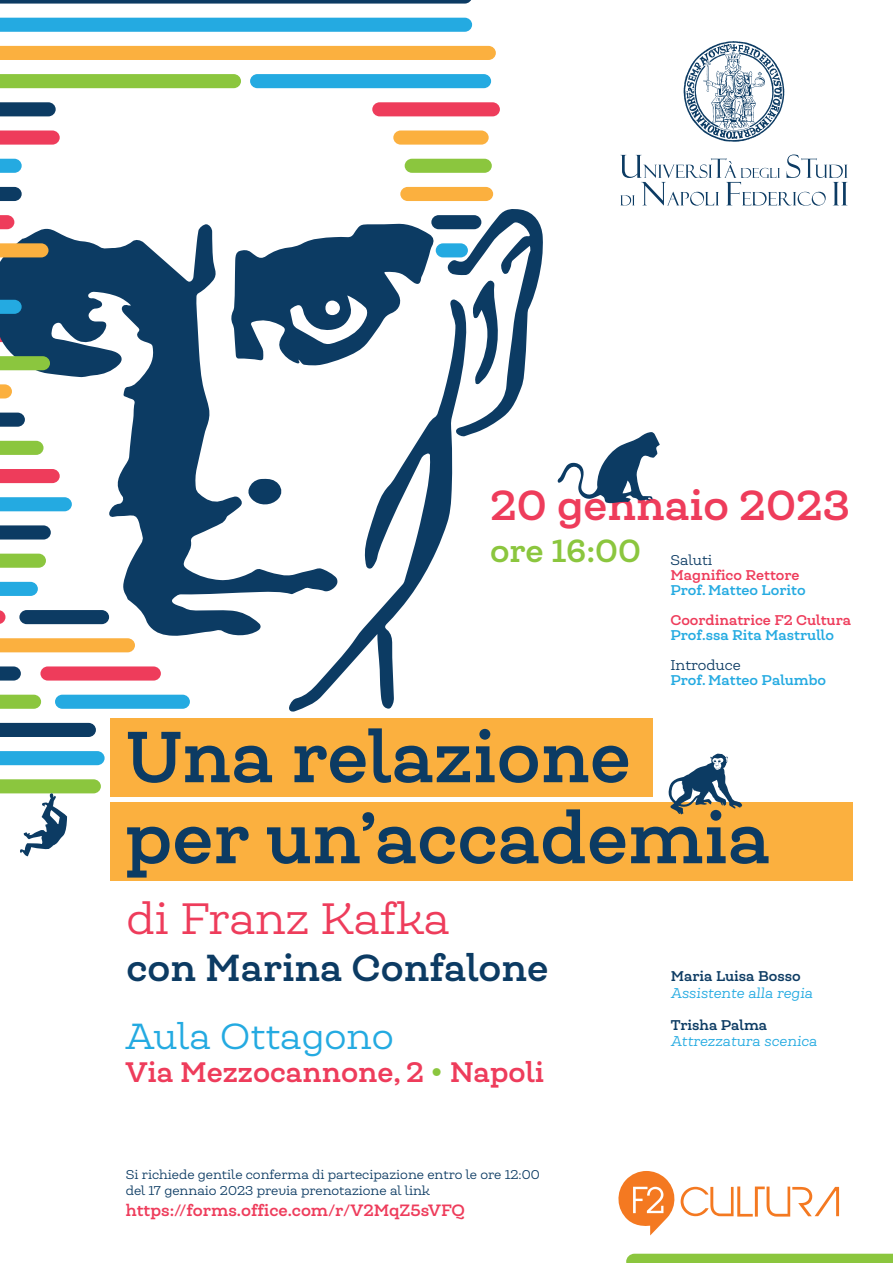
<style>
.page{position:relative;width:893px;height:1263px;background:#fff}
.page>*{position:absolute;margin:0;border:0;box-sizing:border-box;transform-origin:0 0}
.t1{font:700 69px/81px "Queulat Alt";color:#0c3b63}
.t2{font:42px "Queulat Alt";color:#ee3c5b}
.t3{font:700 40.2px "Queulat Alt";color:#ee3c5b}
.t4{font:700 36px "Queulat Alt";color:#0c3b63}
.t5{font:34.65px "Queulat Alt";color:#24aae1}
.t6{font:700 30.6px "Queulat Alt";color:#8bc63e}
.t7{font:700 27px "Queulat Alt";color:#ee3c5b}
.t8{font:700 15.75px "Queulat Alt";color:#ee3c5b}
.t9{font:700 13.5px "Queulat Alt";color:#24aae1}
.t10{font:700 13.5px "Queulat Alt";color:#ee3c5b}
.t11{font:italic 13.5px "Queulat Alt";color:#24aae1}
.t12{font:700 13.5px "Queulat Alt";color:#0c3b63}
.t13{font:13.5px "Queulat Alt";color:#0c3b63}
.t14{font:12.15px/15.8px "Queulat Alt";color:#0c3b63}
.s1{color:#8bc63e}
</style>
<div class="page">
<div style="left:626px;top:1254px;width:267px;height:9px;background:#8bc63e"></div>
<svg style="left:0;top:224px;width:288px;height:412px"></svg>
<svg style="left:231px;top:223px;width:204px;height:143px"></svg>
<svg style="left:288px;top:299px;width:165px;height:413px"></svg>
<svg style="left:447px;top:209px;width:96px;height:228px"></svg>
<svg style="left:247px;top:479px;width:35px;height:27px"></svg>
<svg style="left:0;top:0;width:471px;height:4px"></svg>
<svg style="left:0;top:18px;width:472px;height:14px"></svg>
<div style="left:0;top:46px;width:496px;height:14px;background:#fbb03f"></div>
<svg style="left:0;top:74px;width:241px;height:14px"></svg>
<div style="left:250px;top:74px;width:241px;height:14px;background:#24aae1;border-radius:7px"></div>
<svg style="left:0;top:102px;width:56px;height:14px"></svg>
<div style="left:372px;top:102px;width:128px;height:14px;background:#ee3c5b;border-radius:7px"></div>
<svg style="left:0;top:130px;width:60px;height:15px"></svg>
<div style="left:393px;top:130px;width:96px;height:15px;background:#fbb03f;border-radius:7px"></div>
<svg style="left:0;top:159px;width:22px;height:14px"></svg>
<div style="left:405px;top:159px;width:87px;height:14px;background:#8bc63e;border-radius:7px"></div>
<svg style="left:0;top:187px;width:22px;height:14px"></svg>
<div style="left:400px;top:187px;width:93px;height:14px;background:#fbb03f;border-radius:7px"></div>
<svg style="left:0;top:215px;width:14px;height:14px"></svg>
<div style="left:431px;top:215px;width:50px;height:14px;background:#0c3b63;border-radius:7px"></div>
<svg style="left:0;top:243px;width:49px;height:14px"></svg>
<div style="left:436px;top:243px;width:32px;height:14px;background:#24aae1;border-radius:7px"></div>
<svg style="left:0;top:300px;width:22px;height:14px"></svg>
<svg style="left:0;top:384px;width:12px;height:14px"></svg>
<svg style="left:0;top:413px;width:25px;height:14px"></svg>
<svg style="left:0;top:441px;width:44px;height:14px"></svg>
<svg style="left:0;top:469px;width:60px;height:14px"></svg>
<svg style="left:0;top:497px;width:72px;height:14px"></svg>
<svg style="left:0;top:525px;width:51px;height:14px"></svg>
<svg style="left:0;top:554px;width:46px;height:14px"></svg>
<svg style="left:0;top:582px;width:38px;height:14px"></svg>
<svg style="left:0;top:610px;width:5px;height:14px"></svg>
<div style="left:19px;top:610px;width:90px;height:14px;background:#0c3b63;border-radius:7px"></div>
<svg style="left:0;top:638px;width:135px;height:14px"></svg>
<svg style="left:0;top:666px;width:21px;height:14px"></svg>
<div style="left:40px;top:666px;width:121px;height:14px;background:#ee3c5b;border-radius:7px"></div>
<svg style="left:0;top:695px;width:41px;height:14px"></svg>
<div style="left:55px;top:695px;width:135px;height:14px;background:#24aae1;border-radius:7px"></div>
<svg style="left:0;top:723px;width:96px;height:14px"></svg>
<svg style="left:0;top:751px;width:105px;height:14px"></svg>
<svg style="left:0;top:356px;width:50px;height:14px"></svg>
<svg style="left:620px;top:154px;width:227px;height:52px"></svg>
<svg style="left:683px;top:41px;width:101px;height:101px"></svg>
<svg style="left:0;top:779px;width:101px;height:77px"></svg>
<svg style="left:557px;top:432px;width:103px;height:71px"></svg>
<svg style="left:618px;top:1171px;width:221px;height:64px"></svg>
<div style="left:110px;top:719px;width:543px;height:78px;background:#fbb03f"></div>
<div style="left:110px;top:803px;width:743px;height:78px;background:#fbb03f"></div>
<svg style="left:669px;top:753px;width:73px;height:61px"></svg>
<h3 class="t3" style="left:490px;top:478px;width:362px">20 gennaio 2023</h3>
<h3 class="t6" style="left:490px;top:530px;width:152px">ore 16:00</h3>
<p class="t13" style="left:670px;top:551px;width:43px">Saluti</p>
<p class="t10" style="left:670px;top:566px;width:131px">Magnifico Rettore</p>
<p class="t9" style="left:670px;top:581px;width:137px">Prof. Matteo Lorito</p>
<p class="t10" style="left:670px;top:611px;width:182px">Coordinatrice F2 Cultura</p>
<p class="t9" style="left:670px;top:626px;width:165px">Prof.ssa Rita Mastrullo</p>
<p class="t13" style="left:670px;top:656px;width:72px">Introduce</p>
<p class="t9" style="left:670px;top:671px;width:157px">Prof. Matteo Palumbo</p>
<h1 class="t1" style="left:125px;top:715px;width:647px">Una relazione per un’accademia</h1>
<h2 class="t2" style="left:127px;top:891px;width:325px">di Franz Kafka</h2>
<h3 class="t4" style="left:127px;top:944px;width:423px">con Marina Confalone</h3>
<h3 class="t5" style="left:126px;top:1014px;width:270px">Aula Ottagono</h3>
<h3 class="t7" style="left:126px;top:1053px;width:420px">Via Mezzocannone, 2 <span class="s1">•</span> Napoli</h3>
<p class="t14" style="left:126px;top:1166px;width:416px">Si richiede gentile conferma di partecipazione entro le ore 12:00 del 17 gennaio 2023 previa prenotazione al link</p>
<p class="t8" style="left:126px;top:1199px;width:341px">https://forms.office.com/r/V2MqZ5sVFQ</p>
<p class="t12" style="left:671px;top:967px;width:131px">Maria Luisa Bosso</p>
<p class="t11" style="left:671px;top:984px;width:144px">Assistente alla regia</p>
<p class="t12" style="left:671px;top:1016px;width:98px">Trisha Palma</p>
<p class="t11" style="left:671px;top:1032px;width:148px">Attrezzatura scenica</p>
</div>
